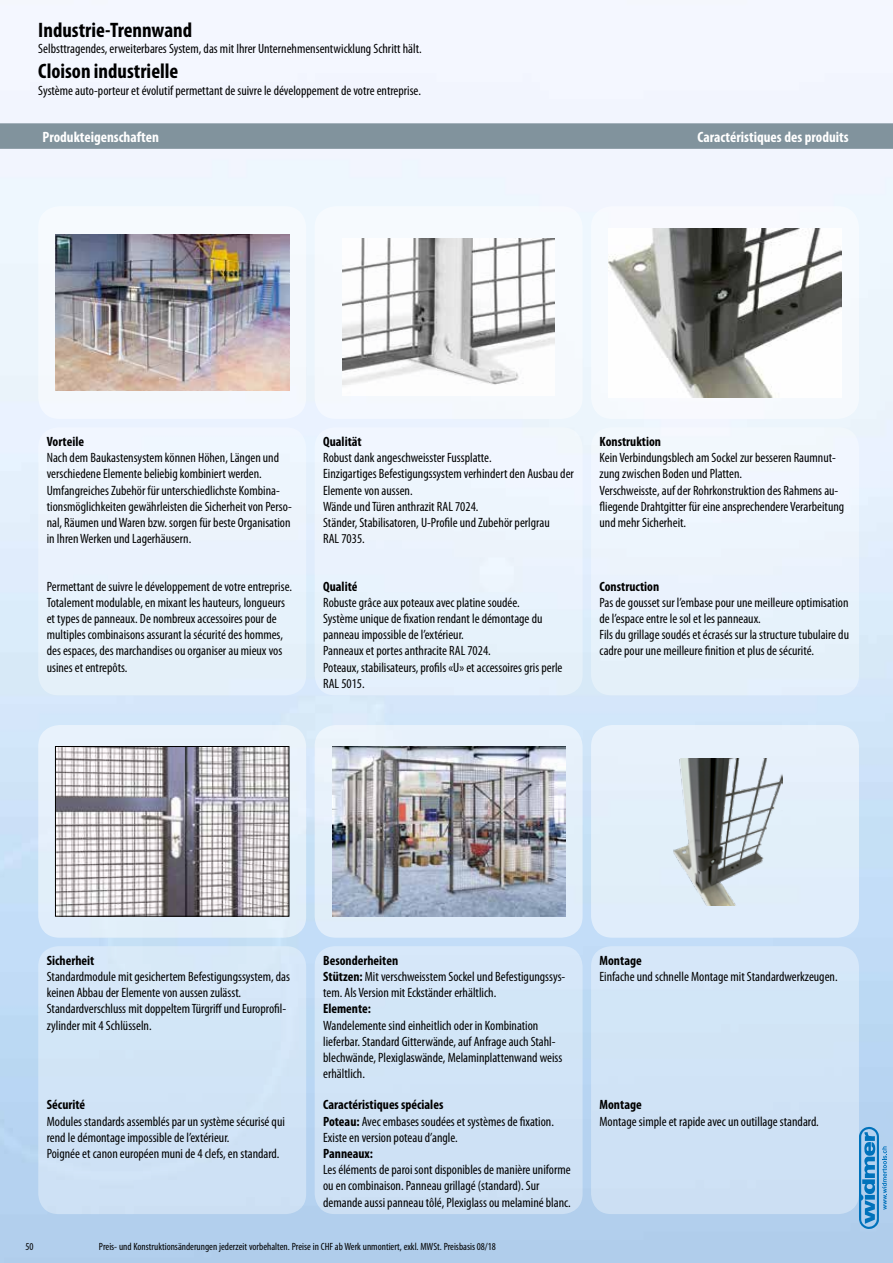
<style>
.page{position:relative;width:893px;height:1263px;background:#fff}
.page>*{position:absolute;margin:0;border:0;box-sizing:border-box;transform-origin:0 0}
.t1{font:700 condensed 21px "Myriad Pro";color:#000}
.t2{font:700 condensed 15px "Myriad Pro";color:#fff}
.t3{font:condensed 13.5px/16.2px "Myriad Pro";color:#000}
.t4{font:700 condensed 13.5px "Myriad Pro";color:#000}
.t5{font:condensed 10.5px "Myriad Pro";color:#000}
.s1{font-weight:700}
</style>
<div class="page">
<svg style="left:859px;top:1127px;width:28px;height:102px;background:#64a6d7"></svg>
<div style="left:38px;top:206px;width:268px;height:213px;background:#f5f9fe;border-radius:21px"></div>
<div style="left:315px;top:206px;width:268px;height:213px;background:#f6fafe;border-radius:21px"></div>
<div style="left:591px;top:206px;width:268px;height:213px;background:#f6f9fe;border-radius:21px"></div>
<div style="left:38px;top:427px;width:268px;height:268px;background:#eaf3fd;border-radius:20px"></div>
<div style="left:315px;top:427px;width:268px;height:268px;background:#eaf3fd;border-radius:20px"></div>
<div style="left:591px;top:427px;width:268px;height:268px;background:#ecf3fd;border-radius:20px"></div>
<div style="left:38px;top:725px;width:268px;height:213px;background:#e4f0fb;border-radius:21px"></div>
<div style="left:315px;top:725px;width:268px;height:213px;background:#e1effb;border-radius:21px"></div>
<div style="left:591px;top:725px;width:268px;height:213px;background:#e1effb;border-radius:21px"></div>
<div style="left:38px;top:946px;width:268px;height:268px;background:#d1e4f6;border-radius:20px"></div>
<div style="left:315px;top:946px;width:268px;height:268px;background:#d1e4f6;border-radius:20px"></div>
<div style="left:591px;top:946px;width:268px;height:268px;background:#d0e3f5;border-radius:20px"></div>
<img style="left:55px;top:235px;width:234px;height:155px">
<img style="left:342px;top:238px;width:213px;height:147px">
<img style="left:608px;top:229px;width:234px;height:169px">
<img style="left:57px;top:748px;width:230px;height:166px">
<div style="left:55px;top:746px;width:234px;height:170px;border:1px solid #000"></div>
<img style="left:332px;top:746px;width:233px;height:170px">
<img style="left:673px;top:758px;width:110px;height:148px">
<svg style="left:0;top:123px;width:893px;height:26px;background:#83949e"></svg>
<h1 class="t1" style="left:38px;top:17px;width:155px">Industrie-Trennwand</h1>
<p class="t3" style="left:38px;top:40px;width:385px">Selbsttragendes, erweiterbares System, das mit Ihrer Unternehmensentwicklung Schritt hält.</p>
<h1 class="t1" style="left:38px;top:58px;width:142px">Cloison industrielle</h1>
<p class="t3" style="left:38px;top:82px;width:384px">Système auto-porteur et évolutif permettant de suivre le développement de votre entreprise.</p>
<p class="t2" style="left:43px;top:127px;width:118px">Produkteigenschaften</p>
<p class="t2" style="left:697px;top:127px;width:153px">Caractéristiques des produits</p>
<p class="t4" style="left:47px;top:433px;width:39px">Vorteile</p>
<p class="t3" style="left:47px;top:449px;width:247px">Nach dem Baukastensystem können Höhen, Längen und verschiedene Elemente beliebig kombiniert werden.<br>Umfangreiches Zubehör für unterschiedlichste Kombina&shy;tionsmöglichkeiten gewährleisten die Sicherheit von Perso&shy;nal, Räumen und Waren bzw. sorgen für beste Organisation in Ihren Werken und Lagerhäusern.</p>
<p class="t4" style="left:323px;top:433px;width:40px">Qualität</p>
<p class="t3" style="left:323px;top:449px;width:252px">Robust dank angeschweisster Fussplatte.<br>Einzigartiges Befestigungssystem verhindert den Ausbau der Elemente von aussen.<br>Wände und Türen anthrazit RAL 7024.<br>Ständer, Stabilisatoren, U-Profile und Zubehör perlgrau<br>RAL 7035.</p>
<p class="t3" style="left:47px;top:578px;width:247px">Permettant de suivre le développement de votre entreprise.<br>Totalement modulable, en mixant les hauteurs, longueurs et types de panneaux. De nombreux accessoires pour de multiples combinaisons assurant la sécurité des hommes, des espaces, des marchandises ou organiser au mieux vos usines et entrepôts.</p>
<p class="t4" style="left:323px;top:578px;width:36px">Qualité</p>
<p class="t3" style="left:323px;top:594px;width:241px">Robuste grâce aux poteaux avec platine soudée.<br>Système unique de fixation rendant le démontage du panneau impossible de l’extérieur.<br>Panneaux et portes anthracite RAL 7024.<br>Poteaux, stabilisateurs, profils «U» et accessoires gris perle RAL 5015.</p>
<p class="t4" style="left:600px;top:433px;width:63px">Konstruktion</p>
<p class="t3" style="left:600px;top:449px;width:246px">Kein Verbindungsblech am Sockel zur besseren Raumnut&shy;zung zwischen Boden und Platten.<br>Verschweisste, auf der Rohrkonstruktion des Rahmens au&shy;fliegende Drahtgitter für eine ansprechendere Verarbeitung und mehr Sicherheit.</p>
<p class="t4" style="left:600px;top:578px;width:61px">Construction</p>
<p class="t3" style="left:600px;top:594px;width:251px">Pas de gousset sur l’embase pour une meilleure optimisation de l’espace entre le sol et les panneaux.<br>Fils du grillage soudés et écrasés sur la structure tubulaire du cadre pour une meilleure finition et plus de sécurité.</p>
<p class="t4" style="left:47px;top:952px;width:49px">Sicherheit</p>
<p class="t3" style="left:47px;top:968px;width:245px">Standardmodule mit gesichertem Befestigungssystem, das keinen Abbau der Elemente von aussen zulässt.<br>Standardverschluss mit doppeltem Türgriff und Europrofil&shy;zylinder mit 4 Schlüsseln.</p>
<p class="t4" style="left:47px;top:1096px;width:40px">Sécurité</p>
<p class="t3" style="left:47px;top:1113px;width:240px">Modules standards assemblés par un système sécurisé qui rend le démontage impossible de l’extérieur.<br>Poignée et canon européen muni de 4 clefs, en standard.</p>
<p class="t3" style="left:323px;top:952px;width:244px"><span class="s1">Besonderheiten<br>Stützen:</span> Mit verschweisstem Sockel und Befestigungssys&shy;tem. Als Version mit Eckständer erhältlich.</p>
<p class="t4" style="left:323px;top:1000px;width:49px">Elemente:</p>
<p class="t3" style="left:323px;top:1017px;width:241px">Wandelemente sind einheitlich oder in Kombination lieferbar. Standard Gitterwände, auf Anfrage auch Stahl&shy;blechwände, Plexiglaswände, Melaminplattenwand weiss erhältlich.</p>
<p class="t3" style="left:323px;top:1097px;width:232px"><span class="s1">Caractéristiques spéciales<br>Poteau:</span> Avec embases soudées et systèmes de fixation.<br>Existe en version poteau d’angle.</p>
<p class="t4" style="left:323px;top:1145px;width:51px">Panneaux:</p>
<p class="t3" style="left:323px;top:1161px;width:249px">Les éléments de paroi sont disponibles de manière uniforme ou en combinaison. Panneau grillagé (standard). Sur demande aussi panneau tôlé, Plexiglass ou melaminé blanc.</p>
<p class="t5" style="left:26px;top:1240px;width:10px">50</p>
<p class="t5" style="left:99px;top:1240px;width:398px">Preis- und Konstruktionsänderungen jederzeit vorbehalten. Preise in CHF ab Werk unmontiert, exkl. MWSt. Preisbasis 08/18</p>
<p class="t4" style="left:600px;top:952px;width:44px">Montage</p>
<p class="t3" style="left:600px;top:968px;width:240px">Einfache und schnelle Montage mit Standardwerkzeugen.</p>
<p class="t4" style="left:600px;top:1096px;width:44px">Montage</p>
<p class="t3" style="left:600px;top:1113px;width:221px">Montage simple et rapide avec un outillage standard.</p>
</div>
